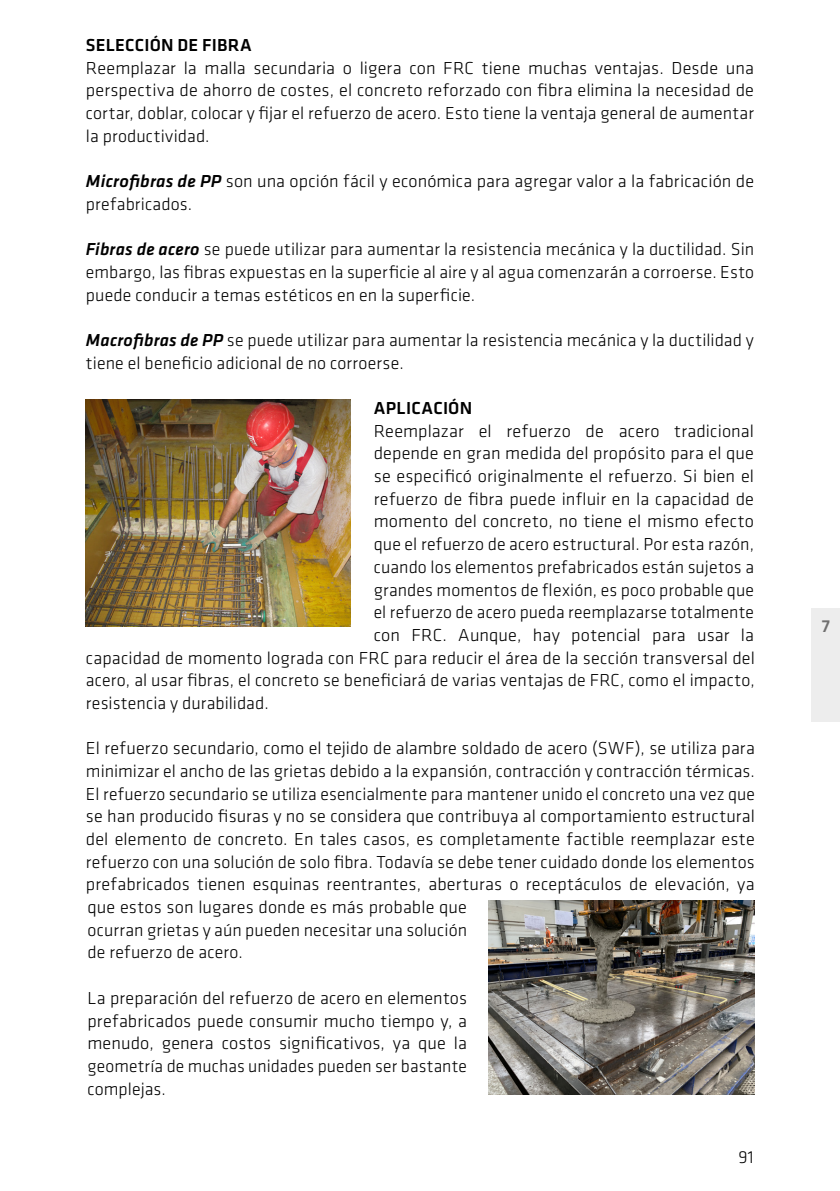
<style>
.page{position:relative;width:840px;height:1191px;background:#fff}
.page>*{position:absolute;margin:0;border:0;box-sizing:border-box;transform-origin:0 0}
.SI_Klavika_copy_Book{font:300 18px/22.6px "Klavika";letter-spacing:.005em;color:#000;text-align:justify}
.SI_Klavika_copy_Book-2{font:500 18px "Klavika";letter-spacing:.01em;color:#000}
.SI_Klavika_Numbering{font:500 18px "Klavika";color:#706f6f}
.s1{font-weight:500;font-style:italic}
</style>
<div class="page">
<img style="left:85px;top:399px;width:265px;height:227px">
<img style="left:488px;top:900px;width:265px;height:194px">
<div style="left:811px;top:608px;width:28px;height:113px;background:#ededed"></div>
<p class="SI_Klavika_copy_Book-2" style="left:86px;top:35px;width:167px">SELECCIÓN DE FIBRA</p>
<p class="SI_Klavika_copy_Book" style="left:86px;top:57px;width:669px">Reemplazar la malla secundaria o ligera con FRC tiene muchas ventajas. Desde una perspectiva de ahorro de costes, el concreto reforzado con fibra elimina la necesidad de cortar, doblar, colocar y fijar el refuerzo de acero. Esto tiene la ventaja general de aumentar la productividad.</p>
<p class="SI_Klavika_copy_Book" style="left:86px;top:170px;width:669px"><span class="s1">Microfibras de PP</span> son una opción fácil y económica para agregar valor a la fabricación de prefabricados.</p>
<p class="SI_Klavika_copy_Book" style="left:86px;top:238px;width:669px"><span class="s1">Fibras de acero</span> se puede utilizar para aumentar la resistencia mecánica y la ductilidad. Sin embargo, las fibras expuestas en la superficie al aire y al agua comenzarán a corroerse. Esto puede conducir a temas estéticos en en la superficie.</p>
<p class="SI_Klavika_copy_Book" style="left:86px;top:329px;width:669px"><span class="s1">Macrofibras de PP</span> se puede utilizar para aumentar la resistencia mecánica y la ductilidad y tiene el beneficio adicional de no corroerse.</p>
<p class="SI_Klavika_copy_Book-2" style="left:373px;top:398px;width:100px">APLICACIÓN</p>
<p class="SI_Klavika_copy_Book" style="left:373px;top:420px;width:381px">Reemplazar el refuerzo de acero tradicional</p>
<p class="SI_Klavika_copy_Book" style="left:373px;top:442px;width:381px">depende en gran medida del propósito para el que</p>
<p class="SI_Klavika_copy_Book" style="left:373px;top:465px;width:381px">se especificó originalmente el refuerzo. Si bien el</p>
<p class="SI_Klavika_copy_Book" style="left:373px;top:488px;width:381px">refuerzo de fibra puede influir en la capacidad de</p>
<p class="SI_Klavika_copy_Book" style="left:373px;top:510px;width:381px">momento del concreto, no tiene el mismo efecto</p>
<p class="SI_Klavika_copy_Book" style="left:373px;top:533px;width:381px">que el refuerzo de acero estructural. Por esta razón,</p>
<p class="SI_Klavika_copy_Book" style="left:373px;top:556px;width:381px">cuando los elementos prefabricados están sujetos a</p>
<p class="SI_Klavika_copy_Book" style="left:373px;top:578px;width:381px">grandes momentos de flexión, es poco probable que</p>
<p class="SI_Klavika_copy_Book" style="left:373px;top:601px;width:381px">el refuerzo de acero pueda reemplazarse totalmente</p>
<p class="SI_Klavika_copy_Book" style="left:373px;top:624px;width:381px">con FRC. Aunque, hay potencial para usar la</p>
<p class="SI_Klavika_copy_Book" style="left:86px;top:646px;width:670px">capacidad de momento lograda con FRC para reducir el área de la sección transversal del</p>
<p class="SI_Klavika_copy_Book" style="left:86px;top:669px;width:670px">acero, al usar fibras, el concreto se beneficiará de varias ventajas de FRC, como el impacto,</p>
<p class="SI_Klavika_copy_Book" style="left:86px;top:692px;width:184px">resistencia y durabilidad.</p>
<p class="SI_Klavika_copy_Book" style="left:86px;top:737px;width:670px;text-align:left">El refuerzo secundario, como el tejido de alambre soldado de acero (SWF), se utiliza para minimizar el ancho de las grietas debido a la expansión, contracción y contracción térmicas.<br>El refuerzo secundario se utiliza esencialmente para mantener unido el concreto una vez que se han producido fisuras y no se considera que contribuya al comportamiento estructural del elemento de concreto. En tales casos, es completamente factible reemplazar este refuerzo con una solución de solo fibra. Todavía se debe tener cuidado donde los elementos prefabricados tienen esquinas reentrantes, aberturas o receptáculos de elevación, ya que estos son lugares donde es más probable que<br>ocurran grietas y aún pueden necesitar una solución<br>de refuerzo de acero.</p>
<p class="SI_Klavika_copy_Book" style="left:87px;top:987px;width:381px">La preparación del refuerzo de acero en elementos prefabricados puede consumir mucho tiempo y, a menudo, genera costos significativos, ya que la geometría de muchas unidades pueden ser bastante complejas.</p>
<p class="SI_Klavika_copy_Book" style="left:738px;top:1145px;width:17px">91</p>
<p class="SI_Klavika_Numbering" style="left:821px;top:616px;width:10px">7</p>
</div>
